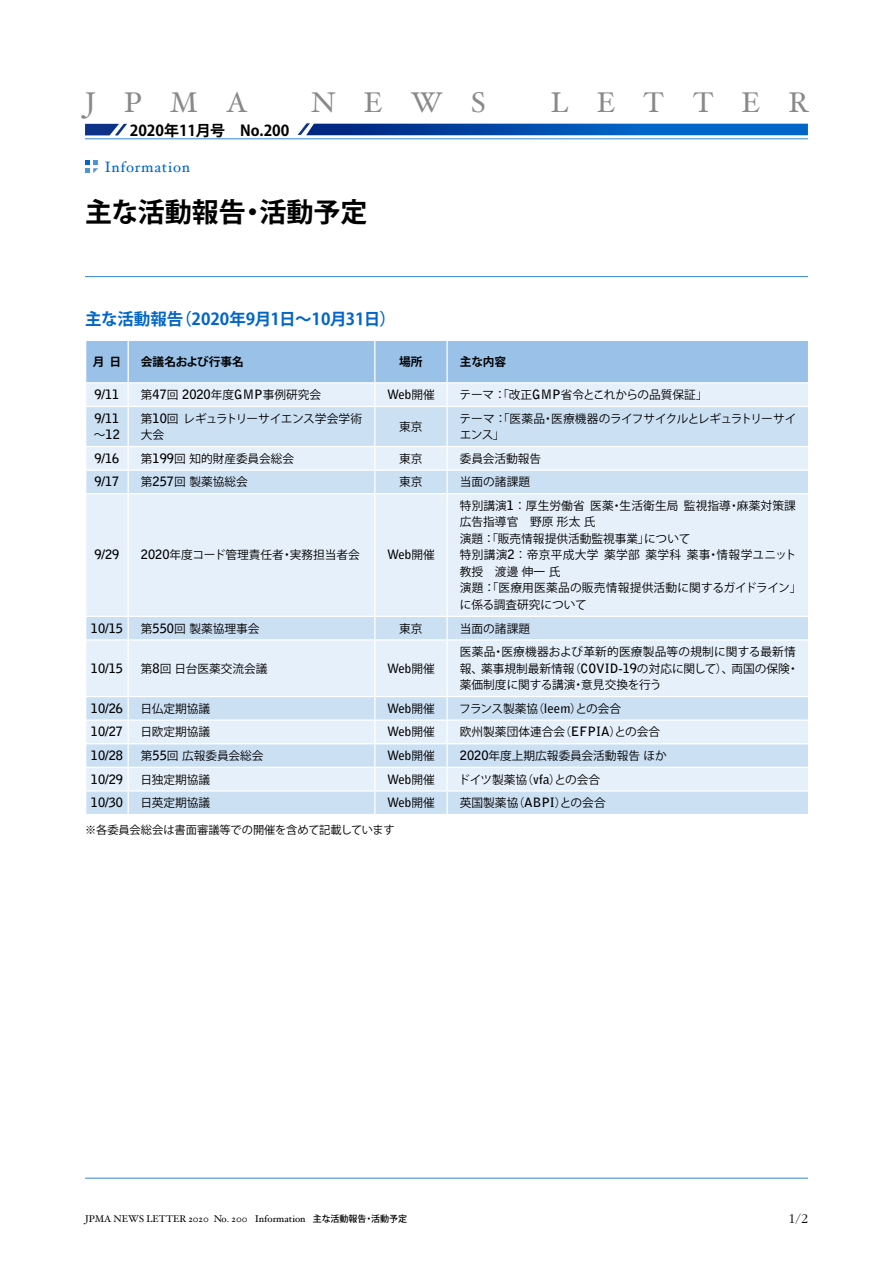
<style>
.page{position:relative;width:893px;height:1263px;background:#fff}
.page>*{position:absolute;margin:0;border:0;box-sizing:border-box;transform-origin:0 0}
.t1{font:28.5px "Hoefler Text";letter-spacing:.995em;color:#898989}
.t2{font:700 27px "Koz Go Pr 6 N";color:#000}
.t3{font:700 16.5px "Koz Go Pr 6 N";color:#0266c8}
.t4{font:700 15px "Koz Go Pr 6 N";color:#000}
.t5{font:15px "Hoefler Text";letter-spacing:.05em;color:#0266c8}
.t6{font:300 13.8px "Garamond";color:#000}
.t7{font:700 12.9px/16.5px "Bell Gothic Std";color:#000}
.t8{font:11.7px/16.5px "Koz Go Pr 6 N";color:#000}
.t9{font:11.7px/16.5px "Koz Go Pr 6 N";letter-spacing:-.03em;color:#000}
.t10{font:700 11.7px "Koz Go Pr 6 N";letter-spacing:-.005em;color:#000}
.t11{font:11.7px "Koz Go Pr 6 N";letter-spacing:-.02em;color:#000}
.t12{font:11.25px "Koz Go Pr 6 N";color:#000}
.t13{font:9.75px "Hoefler Text";color:#000}
.s1{font-family:"Bell Gothic Std";font-weight:700;font-size:12.9px}
.s2{font-family:"Koz Go Pr 6 N";font-weight:400;font-size:11.7px}
.s3{font-family:"Koz Go Pr 6 N";font-weight:500;font-size:9px}
</style>
<div class="page">
<svg style="left:85px;top:160px;width:13px;height:13px"></svg>
<hr style="left:85px;top:276px;width:723px;height:1px;background:#3585d3">
<hr style="left:85px;top:1178px;width:723px;height:1px;background:#3585d3">
<svg style="left:85px;top:124px;width:42px;height:11px"></svg>
<svg style="left:298px;top:123px;width:510px;height:12px;background:#135ab3"></svg>
<hr style="left:85px;top:139px;width:723px;height:1px;background:#3585d3">
<svg style="left:86px;top:407px;width:722px;height:407px;background:#dceaf7"></svg>
<svg style="left:86px;top:340px;width:722px;height:66px;background:#b7d4ef"></svg>
<hr style="left:128px;top:407px;width:1px;height:39px;background:#fff">
<hr style="left:374px;top:407px;width:1px;height:39px;background:#fff">
<hr style="left:446px;top:407px;width:2px;height:39px;background:#fff">
<hr style="left:85px;top:446px;width:43px;height:1px;background:#fff">
<hr style="left:128px;top:446px;width:247px;height:1px;background:#fff">
<hr style="left:375px;top:446px;width:72px;height:1px;background:#fff">
<hr style="left:447px;top:446px;width:362px;height:1px;background:#fff">
<hr style="left:446px;top:447px;width:2px;height:22px;background:#fff">
<hr style="left:85px;top:469px;width:43px;height:2px;background:#fff">
<hr style="left:128px;top:469px;width:247px;height:2px;background:#fff">
<svg style="left:128px;top:447px;width:1px;height:46px"></svg>
<hr style="left:375px;top:469px;width:72px;height:2px;background:#fff">
<svg style="left:374px;top:447px;width:1px;height:46px"></svg>
<hr style="left:447px;top:469px;width:362px;height:2px;background:#fff">
<hr style="left:446px;top:471px;width:2px;height:22px;background:#fff">
<hr style="left:85px;top:493px;width:43px;height:1px;background:#fff">
<hr style="left:128px;top:493px;width:247px;height:1px;background:#fff">
<hr style="left:128px;top:494px;width:1px;height:122px;background:#fff">
<hr style="left:375px;top:493px;width:72px;height:1px;background:#fff">
<hr style="left:374px;top:494px;width:1px;height:122px;background:#fff">
<hr style="left:447px;top:493px;width:362px;height:1px;background:#fff">
<hr style="left:446px;top:494px;width:2px;height:122px;background:#fff">
<hr style="left:85px;top:616px;width:43px;height:1px;background:#fff">
<hr style="left:128px;top:616px;width:247px;height:1px;background:#fff">
<svg style="left:128px;top:617px;width:1px;height:22px"></svg>
<hr style="left:375px;top:616px;width:72px;height:1px;background:#fff">
<svg style="left:374px;top:617px;width:1px;height:22px"></svg>
<hr style="left:447px;top:616px;width:362px;height:1px;background:#fff">
<hr style="left:446px;top:617px;width:2px;height:22px;background:#fff">
<hr style="left:85px;top:639px;width:43px;height:2px;background:#fff">
<hr style="left:128px;top:639px;width:247px;height:2px;background:#fff">
<hr style="left:128px;top:641px;width:1px;height:55px;background:#fff">
<hr style="left:375px;top:639px;width:72px;height:2px;background:#fff">
<hr style="left:374px;top:641px;width:1px;height:55px;background:#fff">
<hr style="left:447px;top:639px;width:362px;height:2px;background:#fff">
<hr style="left:446px;top:641px;width:2px;height:55px;background:#fff">
<hr style="left:85px;top:696px;width:43px;height:1px;background:#fff">
<hr style="left:128px;top:696px;width:247px;height:1px;background:#fff">
<hr style="left:375px;top:696px;width:72px;height:1px;background:#fff">
<hr style="left:447px;top:696px;width:362px;height:1px;background:#fff">
<hr style="left:446px;top:697px;width:2px;height:22px;background:#fff">
<hr style="left:85px;top:719px;width:43px;height:2px;background:#fff">
<hr style="left:128px;top:719px;width:247px;height:2px;background:#fff">
<hr style="left:375px;top:719px;width:72px;height:2px;background:#fff">
<hr style="left:447px;top:719px;width:362px;height:2px;background:#fff">
<hr style="left:446px;top:721px;width:2px;height:22px;background:#fff">
<hr style="left:85px;top:743px;width:43px;height:1px;background:#fff">
<hr style="left:128px;top:743px;width:247px;height:1px;background:#fff">
<hr style="left:375px;top:743px;width:72px;height:1px;background:#fff">
<hr style="left:447px;top:743px;width:362px;height:1px;background:#fff">
<hr style="left:446px;top:744px;width:2px;height:23px;background:#fff">
<hr style="left:85px;top:767px;width:43px;height:1px;background:#fff">
<hr style="left:128px;top:767px;width:247px;height:1px;background:#fff">
<hr style="left:375px;top:767px;width:72px;height:1px;background:#fff">
<hr style="left:447px;top:767px;width:362px;height:1px;background:#fff">
<hr style="left:446px;top:768px;width:2px;height:22px;background:#fff">
<hr style="left:85px;top:790px;width:43px;height:1px;background:#fff">
<hr style="left:128px;top:790px;width:247px;height:1px;background:#fff">
<svg style="left:128px;top:697px;width:1px;height:117px"></svg>
<hr style="left:375px;top:790px;width:72px;height:1px;background:#fff">
<svg style="left:374px;top:697px;width:1px;height:117px"></svg>
<hr style="left:447px;top:790px;width:362px;height:1px;background:#fff">
<hr style="left:446px;top:791px;width:2px;height:23px;background:#fff">
<h1 class="t1" style="left:85px;top:85px;width:164px">JPMA</h1>
<h1 class="t1" style="left:311px;top:85px;width:176px">NEWS</h1>
<h1 class="t1" style="left:551px;top:85px;width:260px">LETTER</h1>
<p class="t4" style="left:130px;top:122px;width:161px">2020年11月号　No.200</p>
<p class="t5" style="left:105px;top:158px;width:87px">Information</p>
<h2 class="t2" style="left:85px;top:196px;width:284px">主な活動報告・活動予定</h2>
<h3 class="t3" style="left:85px;top:310px;width:312px">主な活動報告（2020年9月1日～10月31日）</h3>
<p class="t10" style="left:93px;top:355px;width:30px">月 日</p>
<p class="t10" style="left:141px;top:355px;width:104px">会議名および行事名</p>
<p class="t10" style="left:399px;top:355px;width:25px">場所</p>
<p class="t10" style="left:460px;top:355px;width:48px">主な内容</p>
<p class="t7" style="left:94px;top:386px;width:27px">9/11</p>
<p class="t8" style="left:141px;top:387px;width:182px">第<span class="s1">47</span>回 <span class="s1">2020</span>年度<span class="s1">GMP</span>事例研究会</p>
<p class="t7" style="left:387px;top:386px;width:49px">Web<span class="s2">開催</span></p>
<p class="t8" style="left:460px;top:387px;width:249px">テーマ：「改正<span class="s1">GMP</span>省令とこれからの品質保証」</p>
<p class="t7" style="left:94px;top:410px;width:27px">9/11<span class="s2">～</span>12</p>
<p class="t8" style="left:141px;top:410px;width:223px">第<span class="s1">10</span>回レギュラトリーサイエンス学会学術大会　</p>
<p class="t8" style="left:399px;top:419px;width:25px">東京</p>
<p class="t9" style="left:460px;top:410px;width:338px">テーマ：「医薬品・医療機器のライフサイクルとレギュラトリーサイエンス」</p>
<p class="t7" style="left:94px;top:450px;width:27px">9/16</p>
<p class="t8" style="left:141px;top:450px;width:155px">第<span class="s1">199</span>回知的財産委員会総会</p>
<p class="t8" style="left:399px;top:450px;width:25px">東京</p>
<p class="t8" style="left:460px;top:450px;width:83px">委員会活動報告</p>
<p class="t7" style="left:94px;top:473px;width:27px">9/17</p>
<p class="t8" style="left:141px;top:474px;width:108px">第<span class="s1">257</span>回製薬協総会</p>
<p class="t8" style="left:399px;top:474px;width:25px">東京</p>
<p class="t8" style="left:460px;top:474px;width:72px">当面の諸課題</p>
<p class="t7" style="left:94px;top:547px;width:27px">9/29</p>
<p class="t8" style="left:141px;top:547px;width:220px"><span class="s1">2020</span>年度コード管理責任者・実務担当者会</p>
<p class="t7" style="left:387px;top:547px;width:49px">Web<span class="s2">開催</span></p>
<p class="t8" style="left:460px;top:498px;width:349px">特別講演<span class="s1">1</span>：厚生労働省医薬・生活衛生局監視指導・麻薬対策課　広告指導官　野原形太氏<br>演題：「販売情報提供活動監視事業」について<br>特別講演<span class="s1">2</span>：帝京平成大学薬学部薬学科薬事・情報学ユニット教授　渡邊伸一氏<br>演題：「医療用医薬品の販売情報提供活動に関するガイドライン」に係る調査研究について</p>
<p class="t7" style="left:91px;top:620px;width:34px">10/15</p>
<p class="t8" style="left:141px;top:620px;width:120px">第<span class="s1">550</span>回製薬協理事会</p>
<p class="t8" style="left:399px;top:620px;width:25px">東京</p>
<p class="t8" style="left:460px;top:620px;width:72px">当面の諸課題</p>
<p class="t7" style="left:91px;top:660px;width:34px">10/15</p>
<p class="t8" style="left:141px;top:660px;width:128px">第<span class="s1">8</span>回日台医薬交流会議</p>
<p class="t7" style="left:387px;top:660px;width:49px">Web<span class="s2">開催</span></p>
<p class="t8" style="left:460px;top:644px;width:340px">医薬品・医療機器および革新的医療製品等の規制に関する最新情報、薬事規制最新情報（<span class="s1">COVID-19</span>の対応に関して）、両国の保険・薬価制度に関する講演・意見交換を行う</p>
<p class="t7" style="left:91px;top:700px;width:34px">10/26</p>
<p class="t8" style="left:140px;top:700px;width:71px">日仏定期協議</p>
<p class="t7" style="left:387px;top:700px;width:49px">Web<span class="s2">開催</span></p>
<p class="t11" style="left:459px;top:702px;width:163px">フランス製薬協（<span class="s1">leem</span>）との会合</p>
<p class="t7" style="left:91px;top:723px;width:34px">10/27</p>
<p class="t8" style="left:140px;top:724px;width:71px">日欧定期協議</p>
<p class="t7" style="left:387px;top:723px;width:49px">Web<span class="s2">開催</span></p>
<p class="t8" style="left:460px;top:724px;width:202px">欧州製薬団体連合会（<span class="s1">EFPIA</span>）との会合</p>
<p class="t7" style="left:91px;top:747px;width:34px">10/28</p>
<p class="t8" style="left:141px;top:748px;width:124px">第<span class="s1">55</span>回広報委員会総会</p>
<p class="t7" style="left:387px;top:747px;width:49px">Web<span class="s2">開催</span></p>
<p class="t8" style="left:460px;top:748px;width:209px"><span class="s1">2020</span>年度上期広報委員会活動報告ほか</p>
<p class="t7" style="left:91px;top:771px;width:34px">10/29</p>
<p class="t8" style="left:140px;top:771px;width:71px">日独定期協議</p>
<p class="t7" style="left:387px;top:771px;width:49px">Web<span class="s2">開催</span></p>
<p class="t8" style="left:458px;top:771px;width:143px">ドイツ製薬協（<span class="s1">vfa</span>）との会合</p>
<p class="t7" style="left:91px;top:794px;width:34px">10/30</p>
<p class="t8" style="left:140px;top:795px;width:71px">日英定期協議</p>
<p class="t7" style="left:387px;top:794px;width:49px">Web<span class="s2">開催</span></p>
<p class="t8" style="left:460px;top:795px;width:147px">英国製薬協（<span class="s1">ABPI</span>）との会合</p>
<p class="t12" style="left:85px;top:823px;width:311px">※各委員会総会は書面審議等での開催を含めて記載しています</p>
<p class="t13" style="left:85px;top:1213px;width:324px">JPMA NEWS LETTER 2020 No. 200 Information <span class="s3">主な活動報告・活動予定</span></p>
<p class="t6" style="left:789px;top:1211px;width:21px">1/2</p>
</div>
